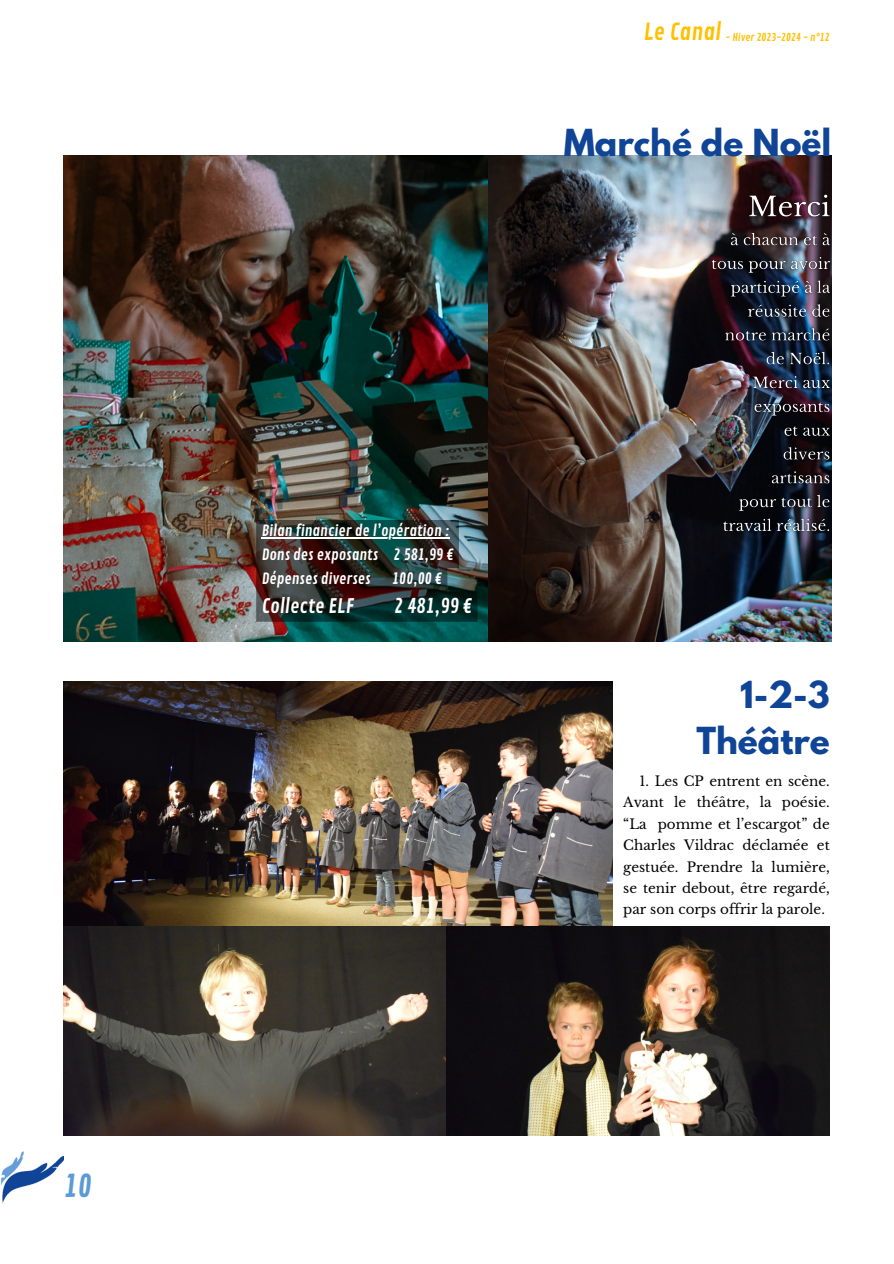
<style>
.page{position:relative;width:894px;height:1264px;background:#fff}
.page>*{position:absolute;margin:0;border:0;box-sizing:border-box;transform-origin:0 0}
.t1{font:700 33px/46.2px "League Spartan";color:#0f4496;text-align:right}
.t2{font:30px "Contrail One";color:#5b9bd5}
.t3{font:19.5px "Contrail One";color:#fff}
.t4{font:15px/23.7px "Contrail One";color:#fff}
.t5{font:13.5px/21.3px "Libre Baskerville";color:#000;text-align:justify}
.t6{font:10.5px "Contrail One";color:#ffc000}
.s1{font-size:22.95px}
</style>
<div class="page">
<img style="left:0;top:1151px;width:64px;height:52px">
<img style="left:64px;top:156px;width:424px;height:485px">
<img style="left:488px;top:156px;width:343px;height:485px">
<img style="left:64px;top:681px;width:548px;height:245px">
<img style="left:64px;top:926px;width:382px;height:209px">
<img style="left:446px;top:926px;width:383px;height:209px">
<img style="left:256px;top:520px;width:221px;height:101px">
<hr style="left:269px;top:537px;width:180px;height:2px;background:#fff">
<img style="left:707px;top:190px;width:125px;height:346px">
<h2 class="t2" style="left:64px;top:1168px;width:30px">10</h2>
<p class="t6" style="left:643px;top:31px;width:187px"><span class="s1">Le Canal</span> - Hiver 2023-2024 - n°12</p>
<h1 class="t1" style="left:563px;top:124px;width:269px">Marché de Noël</h1>
<p class="t4" style="left:261px;top:520px;width:193px">Bilan financier de l’opération :<br>Dons des exposants 2 581,99 €<br>Dépenses diverses</p>
<p class="t4" style="left:392px;top:567px;width:51px">100,00 €</p>
<h3 class="t3" style="left:261px;top:594px;width:94px">Collecte ELF</h3>
<h3 class="t3" style="left:394px;top:594px;width:79px">2 481,99 €</h3>
<h1 class="t1" style="left:696px;top:676px;width:135px">1-2-3<br>Théâtre</h1>
<p class="t5" style="left:623px;top:770px;width:208px;text-indent:16px">1. Les CP entrent en scène.<br>Avant le théâtre, la poésie. “La pomme et l’escargot” de Charles Vildrac déclamée et gestuée. Prendre la lumière, se tenir debout, être regardé, par son corps offrir la parole.</p>
</div>
